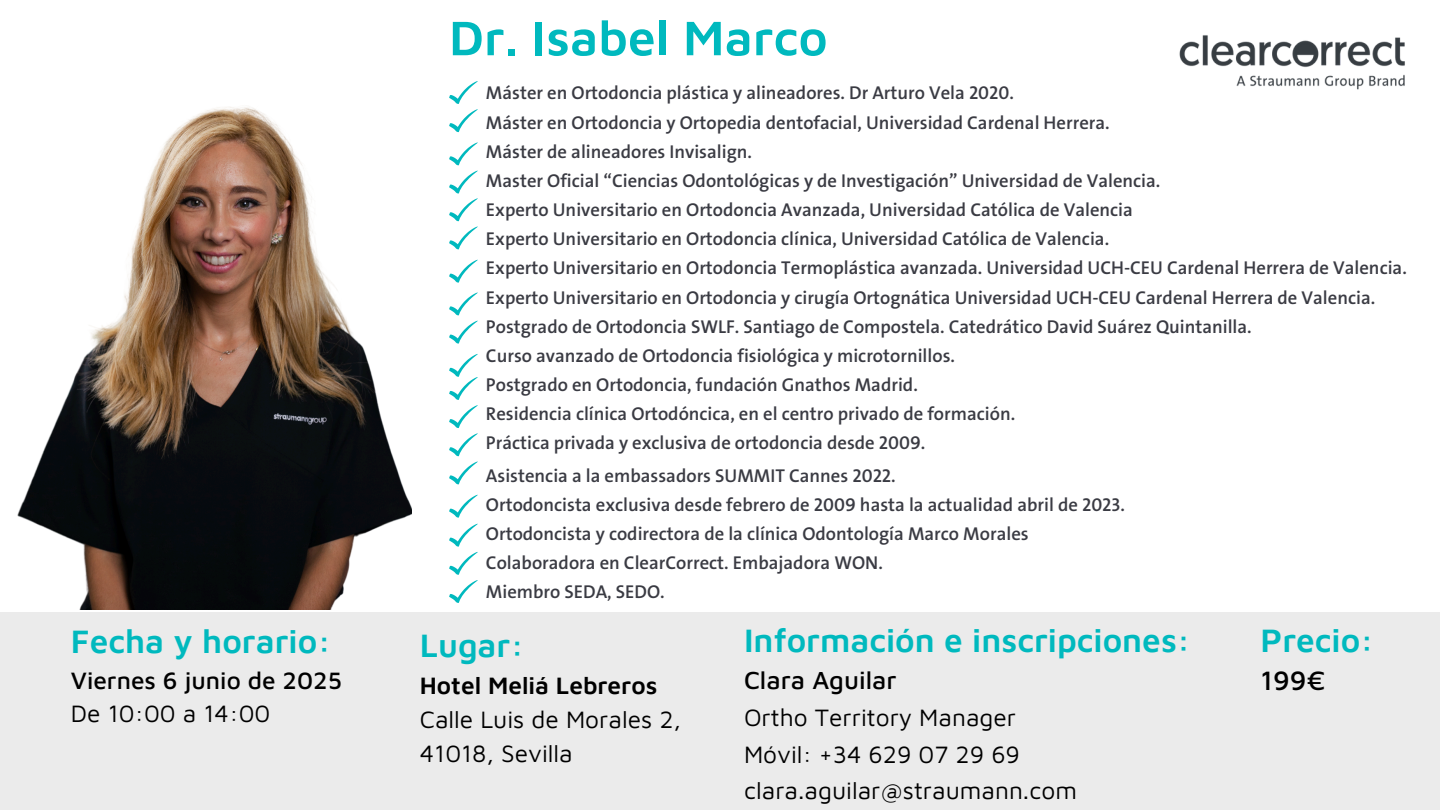
<style>
.page{position:relative;width:1440px;height:810px;background:#fff}
.page>*{position:absolute;margin:0;border:0;box-sizing:border-box;transform-origin:0 0}
.t1{font:600 50px "Maven Pro";color:#00b9be}
.t2{font:600 33.5px "Maven Pro";color:#00b9be}
.t3{font:500 27.5px "Maven Pro";color:#000}
.t4{font:500 25.5px "Maven Pro";color:#000}
.t5{font:24.5px/33.8px "Maven Pro";color:#000}
.t6{font:500 24.5px "Maven Pro";color:#000}
.t7{font:18.7px "The Sans LP6 Se Bld";color:#3a3b43}
.s1{font-weight:600}
</style>
<div class="page">
<div style="left:0;top:613px;width:1440px;height:197px;background:#ebebeb"></div>
<img style="left:1179px;top:35px;width:226px;height:55px">
<svg style="left:449px;top:81px;width:29px;height:51px"></svg>
<svg style="left:449px;top:142px;width:29px;height:23px"></svg>
<svg style="left:449px;top:171px;width:29px;height:79px"></svg>
<svg style="left:449px;top:260px;width:29px;height:23px"></svg>
<svg style="left:449px;top:292px;width:29px;height:52px"></svg>
<svg style="left:449px;top:524px;width:29px;height:79px"></svg>
<svg style="left:449px;top:495px;width:29px;height:23px"></svg>
<svg style="left:449px;top:354px;width:29px;height:131px"></svg>
<img style="left:17px;top:107px;width:395px;height:503px">
<p class="t2" style="left:71px;top:620px;width:262px">Fecha y horario:</p>
<p class="t6" style="left:71px;top:665px;width:273px">Viernes 6 junio de 2025</p>
<p class="t5" style="left:71px;top:696px;width:201px">De 10:00 a 14:00</p>
<p class="t1" style="left:449px;top:7px;width:380px">Dr. Isabel Marco</p>
<p class="t7" style="left:486px;top:81px;width:530px">Máster en Ortodoncia plástica y alineadores. Dr Arturo Vela 2020.</p>
<p class="t7" style="left:486px;top:110px;width:625px">Máster en Ortodoncia y Ortopedia dentofacial, Universidad Cardenal Herrera.</p>
<p class="t7" style="left:486px;top:139px;width:268px">Máster de alineadores Invisalign.</p>
<p class="t7" style="left:486px;top:169px;width:676px">Master Oficial “Ciencias Odontológicas y de Investigación” Universidad de Valencia.</p>
<p class="t7" style="left:486px;top:198px;width:648px">Experto Universitario en Ortodoncia Avanzada, Universidad Católica de Valencia</p>
<p class="t7" style="left:486px;top:227px;width:625px">Experto Universitario en Ortodoncia clínica, Universidad Católica de Valencia.</p>
<p class="t7" style="left:486px;top:256px;width:922px">Experto Universitario en Ortodoncia Termoplástica avanzada. Universidad UCH-CEU Cardenal Herrera de Valencia.</p>
<p class="t7" style="left:486px;top:285px;width:891px">Experto Universitario en Ortodoncia y cirugía Ortognática Universidad UCH-CEU Cardenal Herrera de Valencia.</p>
<p class="t7" style="left:486px;top:314px;width:767px">Postgrado de Ortodoncia SWLF. Santiago de Compostela. Catedrático David Suárez Quintanilla.</p>
<p class="t7" style="left:486px;top:344px;width:471px">Curso avanzado de Ortodoncia fisiológica y microtornillos.</p>
<p class="t7" style="left:486px;top:373px;width:433px">Postgrado en Ortodoncia, fundación Gnathos Madrid.</p>
<p class="t7" style="left:486px;top:402px;width:531px">Residencia clínica Ortodóncica, en el centro privado de formación.</p>
<p class="t7" style="left:486px;top:431px;width:441px">Práctica privada y exclusiva de ortodoncia desde 2009.</p>
<p class="t7" style="left:486px;top:463px;width:411px">Asistencia a la embassadors SUMMIT Cannes 2022.</p>
<p class="t7" style="left:486px;top:493px;width:641px">Ortodoncista exclusiva desde febrero de 2009 hasta la actualidad abril de 2023.</p>
<p class="t7" style="left:486px;top:522px;width:544px">Ortodoncista y codirectora de la clínica Odontología Marco Morales</p>
<p class="t7" style="left:486px;top:551px;width:398px">Colaboradora en ClearCorrect. Embajadora WON.</p>
<p class="t7" style="left:486px;top:580px;width:180px">Miembro SEDA, SEDO.</p>
<p class="t2" style="left:420px;top:625px;width:106px">Lugar:</p>
<p class="t5" style="left:420px;top:668px;width:263px"><span class="s1">Hotel Meliá Lebreros<br></span>Calle Luis de Morales 2,<br>41018, Sevilla</p>
<h1 class="t2" style="left:744px;top:619px;width:448px">Información e inscripciones:</h1>
<h1 class="t4" style="left:744px;top:665px;width:154px">Clara Aguilar</h1>
<h1 class="t5" style="left:744px;top:698px;width:334px;line-height:36.8px">Ortho Territory Manager<br>Móvil: +34 629 07 29 69 clara.aguilar@straumann.com</h1>
<p class="t2" style="left:1261px;top:619px;width:115px">Precio:</p>
<p class="t3" style="left:1261px;top:663px;width:66px">199€</p>
</div>
